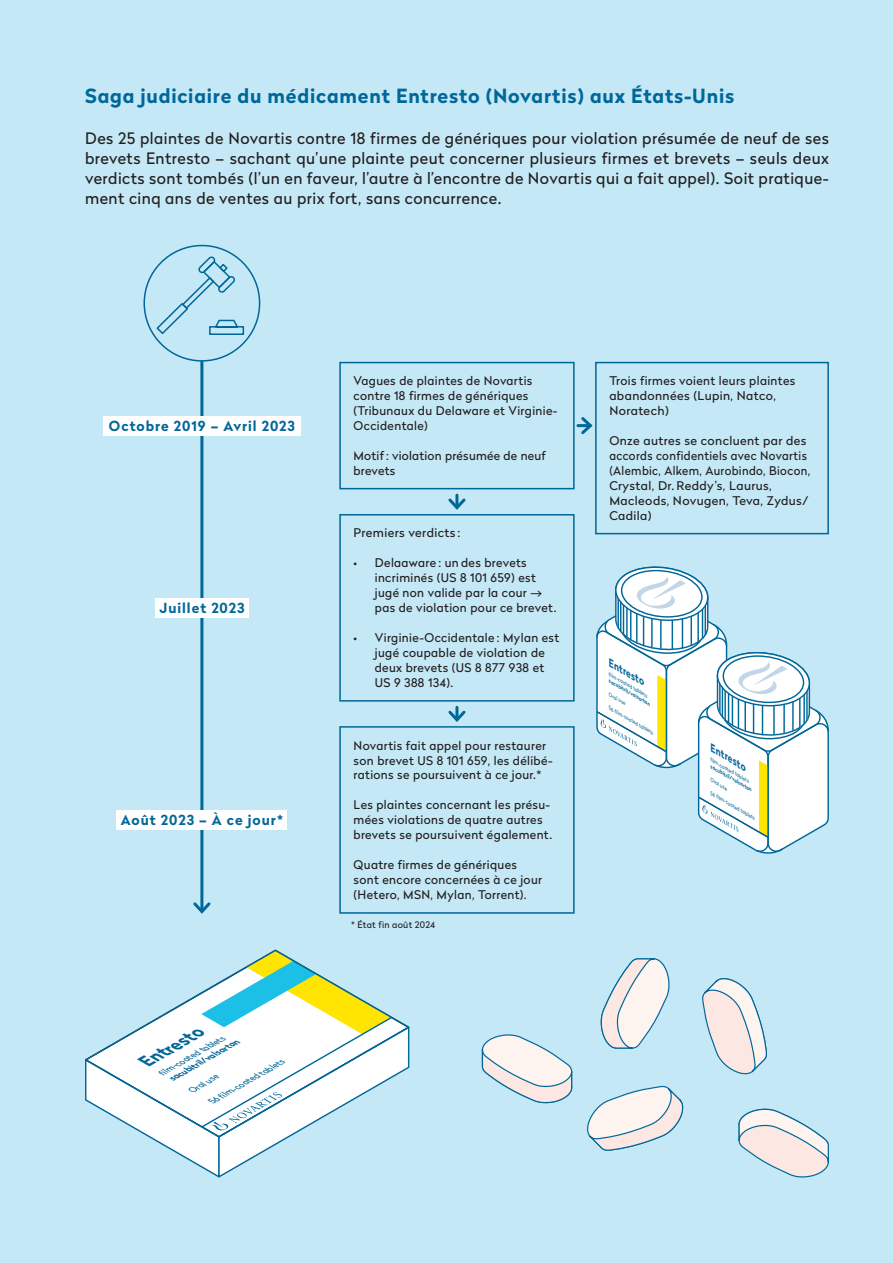
<style>
.page{position:relative;width:893px;height:1263px;background:#c4e8f6}
.page>*{position:absolute;margin:0;border:0;box-sizing:border-box;transform-origin:0 0}
.t1{font:700 19.5px "Radikal";letter-spacing:.04em;color:#006799}
.t2{font:italic 700 16.8px "Radikal";color:#006799}
.t3{font:15.75px/19.6px "Radikal";letter-spacing:.03em;color:#231f20;text-align:justify}
.t4{font:700 13.8px "Radikal";letter-spacing:.07em;color:#006799}
.t5{font:12px/15px "Radikal";letter-spacing:.03em;color:#231f20}
.t6{font:italic 700 9.75px "Radikal";color:#006799}
.t7{font:9px "Radikal";letter-spacing:.03em;color:#231f20}
.t8{font:italic 8.25px "Radikal";color:#006799}
.t9{font:italic 700 8.25px "Radikal";color:#006799}
.t10{font:italic 4.8px "Radikal";color:#006799}
.t11{font:italic 700 4.8px "Radikal";color:#006799}
</style>
<div class="page">
<div style="left:339px;top:362px;width:236px;height:127px;border:2px solid #006799"></div>
<div style="left:339px;top:514px;width:236px;height:188px;border:2px solid #006799"></div>
<div style="left:339px;top:726px;width:236px;height:188px;border:2px solid #006799"></div>
<div style="left:595px;top:362px;width:234px;height:172px;border:2px solid #006799"></div>
<hr style="left:200px;top:362px;width:3px;height:549px;background:#006799">
<svg style="left:193px;top:900px;width:18px;height:14px"></svg>
<svg style="left:578px;top:417px;width:15px;height:18px"></svg>
<svg style="left:448px;top:495px;width:18px;height:15px"></svg>
<svg style="left:448px;top:707px;width:18px;height:15px"></svg>
<div style="left:103px;top:416px;width:198px;height:19px;background:#fff"></div>
<div style="left:155px;top:598px;width:94px;height:19px;background:#fff"></div>
<div style="left:117px;top:810px;width:170px;height:19px;background:#fff"></div>
<svg style="left:596px;top:566px;width:233px;height:288px"></svg>
<svg style="left:150px;top:1138px;width:138px;height:40px"></svg>
<svg style="left:85px;top:949px;width:325px;height:189px"></svg>
<svg style="left:155px;top:255px;width:90px;height:81px"></svg>
<div style="left:143px;top:245px;width:117px;height:117px;border:2px solid #006799;border-radius:50%"></div>
<svg style="left:481px;top:1034px;width:92px;height:70px"></svg>
<svg style="left:587px;top:1086px;width:97px;height:65px"></svg>
<svg style="left:600px;top:958px;width:70px;height:91px"></svg>
<svg style="left:702px;top:978px;width:127px;height:200px"></svg>
<h1 class="t1" style="left:85px;top:88px;width:651px">Saga judiciaire du médicament Entresto (Novartis) aux États-Unis</h1>
<p class="t3" style="left:85px;top:130px;width:745px">Des 25 plaintes de Novartis contre 18 firmes de génériques pour violation présumée de neuf de ses brevets Entresto – sachant qu’une plainte peut concerner plusieurs firmes et brevets – seuls deux verdicts sont tombés (l’un en faveur, l’autre à l’encontre de Novartis qui a fait appel). Soit pratique&shy;ment cinq ans de ventes au prix fort, sans concurrence.</p>
<p class="t4" style="left:109px;top:420px;width:187px">Octobre 2019 – Avril 2023</p>
<p class="t4" style="left:159px;top:602px;width:87px">Juillet 2023</p>
<p class="t4" style="left:121px;top:814px;width:164px">Août 2023 – À ce jour*</p>
<h2 class="t2" style="left:142px;top:1056px;width:69px;rotate:-30deg">Entresto</h2>
<p class="t8" style="left:160px;top:1070px;width:75px;rotate:-30deg">fi lm-coated tablets</p>
<p class="t9" style="left:170px;top:1076px;width:80px;rotate:-30deg">sacubitril/valsartan</p>
<p class="t8" style="left:210px;top:1099px;width:86px;rotate:-30deg">56 fi lm-coated tablets</p>
<p class="t8" style="left:190px;top:1087px;width:33px;rotate:-30deg">Oral use</p>
<p class="t5" style="left:354px;top:374px;width:205px">Vagues de plaintes de Novartis contre 18 firmes de génériques (Tribunaux du Delaware et Virginie-<br>Occidentale)</p>
<p class="t5" style="left:354px;top:449px;width:194px">Motif : violation présumée de neuf brevets</p>
<p class="t5" style="left:354px;top:527px;width:108px">Premiers verdicts :</p>
<p class="t5" style="left:375px;top:557px;width:183px;text-indent:-21px">• Delaaware : un des brevets incriminés (US 8 101 659) est jugé non valide par la cour —› pas de violation pour ce brevet.</p>
<p class="t5" style="left:375px;top:632px;width:186px;text-indent:-21px">• Virginie-Occidentale : Mylan est jugé coupable de violation de deux brevets (US 8 877 938 et<br>US 9 388 134).</p>
<p class="t5" style="left:354px;top:739px;width:201px">Novartis fait appel pour restaurer son brevet US 8 101 659, les délibé&shy;rations se poursuivent à ce jour.*</p>
<p class="t5" style="left:354px;top:799px;width:200px">Les plaintes concernant les présu&shy;mées violations de quatre autres brevets se poursuivent également.</p>
<p class="t5" style="left:354px;top:859px;width:190px">Quatre firmes de génériques sont encore concernées à ce jour (Hetero, MSN, Mylan, Torrent).</p>
<p class="t7" style="left:351px;top:920px;width:86px">* État fin août 2024</p>
<p class="t5" style="left:609px;top:374px;width:187px">Trois firmes voient leurs plaintes abandonnées (Lupin, Natco,<br>Noratech)</p>
<p class="t5" style="left:609px;top:434px;width:202px">Onze autres se concluent par des accords confidentiels avec Novartis (Alembic, Alkem, Aurobindo, Biocon,<br>Crystal, Dr. Reddy’s, Laurus,<br>Macleods, Novugen, Teva, Zydus/<br>Cadila)</p>
<p class="t6" style="left:613px;top:659px;width:42px;rotate:30deg">Entresto</p>
<p class="t10" style="left:611px;top:672px;width:46px;rotate:30deg">fi lm-coated tablets</p>
<p class="t11" style="left:611px;top:679px;width:49px;rotate:30deg">sacubitril/valsartan</p>
<p class="t10" style="left:611px;top:693px;width:20px;rotate:30deg">Oral use</p>
<p class="t10" style="left:611px;top:706px;width:52px;rotate:30deg">56 fi lm-coated tablets</p>
<p class="t6" style="left:714px;top:745px;width:42px;rotate:30deg">Entresto</p>
<p class="t10" style="left:712px;top:758px;width:46px;rotate:30deg">fi lm-coated tablets</p>
<p class="t11" style="left:712px;top:765px;width:49px;rotate:30deg">sacubitril/valsartan</p>
<p class="t10" style="left:712px;top:778px;width:20px;rotate:30deg">Oral use</p>
<p class="t10" style="left:712px;top:791px;width:52px;rotate:30deg">56 fi lm-coated tablets</p>
</div>
